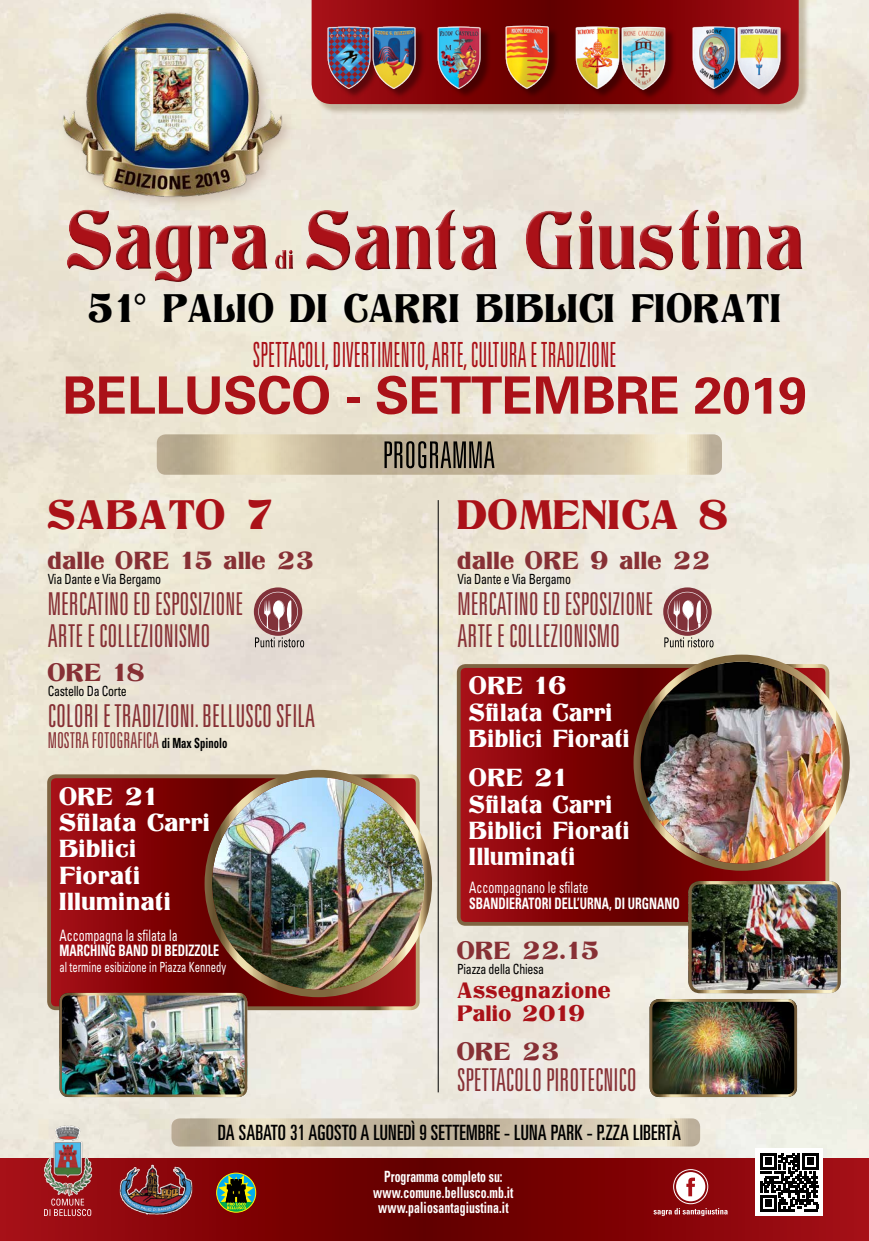
<style>
.page{position:relative;width:869px;height:1241px;background:#fff}
.page>*{position:absolute;margin:0;border:0;box-sizing:border-box;transform-origin:0 0}
.t1{font:700 51.54px "Univers";letter-spacing:-.01em;color:#aa1118}
.t2{font:43.75px "Titania";color:#aa1118}
.t3{font:42.35px "Titania";color:#000;scale:.9 1}
.t4{font:300 ultra-condensed 34.65px "Univers";letter-spacing:.005em;color:#aa1118;scale:.77 1}
.t5{font:300 ultra-condensed 31.5px/31.5px "Univers";color:#873035;scale:.95 1}
.t6{font:26.25px/26.2px "Titania";color:#fff}
.t7{font:26.25px "Titania";color:#873035}
.t8{font:23.62px/23.6px "Titania";color:#aa1118}
.t9{font:300 ultra-condensed 21.88px "Univers";color:#873035;scale:.95 1}
.t10{font:ultra-condensed 21.09px "Univers";letter-spacing:.01em;color:#000;scale:.95 1}
.t11{font:700 condensed 15.75px "Univers";color:#fff;scale:.76 1}
.t12{font:condensed 15.75px "Univers";color:#fff;scale:.76 1}
.t13{font:700 condensed 15.49px/15.5px "Univers";letter-spacing:.01em;color:#fff;text-align:center;scale:.76 1}
.t14{font:condensed 14px "Univers";letter-spacing:-.02em;color:#000;scale:.85 1}
.t15{font:condensed 14px "Univers";color:#fff;scale:.76 1}
.s1{font-weight:700;font-stretch:condensed;font-size:14px;color:#000}
</style>
<div class="page">
<img style="left:0;top:0;width:868px;height:1158px">
<svg style="left:0;top:1158px;width:868px;height:82px;background:#7f0507"></svg>
<div style="left:216px;top:1172px;width:40px;height:40px;border:1px solid #fff200;border-radius:50%"></div>
<svg style="left:218px;top:1174px;width:36px;height:37px"></svg>
<img style="left:108px;top:1158px;width:95px;height:68px">
<img style="left:42px;top:1122px;width:52px;height:85px">
<svg style="left:44px;top:1198px;width:47px;height:17px"></svg>
<svg style="left:653px;top:1207px;width:74px;height:8px"></svg>
<div style="left:673px;top:1168px;width:34px;height:35px;border:1px solid #fff;border-radius:50%"></div>
<svg style="left:675px;top:1171px;width:30px;height:30px"></svg>
<svg style="left:686px;top:1177px;width:8px;height:18px"></svg>
<svg style="left:171px;top:1118px;width:528px;height:28px;background:#cec3ab"></svg>
<div style="left:755px;top:1148px;width:67px;height:67px;background:#fff"></div>
<svg style="left:760px;top:1153px;width:57px;height:55px"></svg>
<hr style="left:759px;top:1208px;width:17px;height:3px;background:#000">
<hr style="left:778px;top:1208px;width:16px;height:3px;background:#000">
<hr style="left:803px;top:1208px;width:14px;height:3px;background:#000">
<div style="left:313px;top:0;width:496px;height:115px;background:#796844;opacity:.38"></div>
<svg style="left:311px;top:0;width:487px;height:104px;background:#85080b"></svg>
<div style="left:328px;top:28px;width:98px;height:71px;background:#000;opacity:.4"></div>
<img style="left:320px;top:19px;width:45px;height:77px">
<img style="left:365px;top:19px;width:58px;height:77px">
<div style="left:577px;top:28px;width:99px;height:72px;background:#000;opacity:.4"></div>
<img style="left:568px;top:19px;width:58px;height:77px">
<img style="left:616px;top:22px;width:54px;height:74px">
<div style="left:439px;top:28px;width:52px;height:71px;background:#000;opacity:.4"></div>
<img style="left:430px;top:19px;width:57px;height:77px">
<div style="left:693px;top:28px;width:98px;height:71px;background:#000;opacity:.4"></div>
<img style="left:684px;top:19px;width:46px;height:77px">
<img style="left:730px;top:19px;width:57px;height:77px">
<div style="left:506px;top:27px;width:53px;height:72px;background:#5e0000"></div>
<img style="left:498px;top:22px;width:58px;height:79px">
<svg style="left:157px;top:434px;width:564px;height:40px;background:#cfc3a7"></svg>
<svg style="left:384px;top:441px;width:110px;height:27px;background:#6c6455"></svg>
<svg style="left:461px;top:666px;width:366px;height:254px;background:#830a0b"></svg>
<div style="left:456px;top:664px;width:372px;height:261px;border:4px solid #fff;border-radius:7px"></div>
<svg style="left:49px;top:779px;width:368px;height:229px;background:#890f10"></svg>
<div style="left:47px;top:774px;width:372px;height:235px;border:4px solid #fff;border-radius:7px"></div>
<div style="left:66px;top:208px;width:737px;height:75px;background:#000;opacity:.47"></div>
<div style="left:58px;top:7px;width:239px;height:205px;background:#eee9dc"></div>
<img style="left:54px;top:0;width:236px;height:210px">
<div style="left:132px;top:49px;width:88px;height:106px;background:#7a4f3d;opacity:.37"></div>
<img style="left:131px;top:46px;width:82px;height:105px">
<img style="left:212px;top:777px;width:212px;height:212px;border-radius:106px">
<div style="left:204px;top:769px;width:228px;height:228px;border:7px solid #fff;border-radius:50%"></div>
<img style="left:59px;top:992px;width:188px;height:104px">
<div style="left:59px;top:992px;width:188px;height:104px;border:3px solid #fff;border-radius:8px"></div>
<img style="left:688px;top:880px;width:152px;height:113px">
<div style="left:688px;top:880px;width:152px;height:113px;border:3px solid #fff;border-radius:10px"></div>
<img style="left:640px;top:661px;width:202px;height:202px;border-radius:101px">
<div style="left:633px;top:654px;width:216px;height:216px;border:7px solid #fff;border-radius:50%"></div>
<img style="left:649px;top:998px;width:147px;height:98px">
<div style="left:649px;top:998px;width:147px;height:98px;border:3px solid #fff;border-radius:8px"></div>
<hr style="left:437px;top:500px;width:1px;height:592px;background:#000">
<svg style="left:255px;top:637px;width:49px;height:10px"></svg>
<div style="left:254px;top:587px;width:48px;height:48px;background:#81323a;border-radius:50%"></div>
<svg style="left:258px;top:591px;width:40px;height:40px"></svg>
<svg style="left:664px;top:637px;width:49px;height:10px"></svg>
<div style="left:663px;top:587px;width:48px;height:48px;background:#81323a;border-radius:50%"></div>
<svg style="left:667px;top:591px;width:40px;height:40px"></svg>
<h3 class="t3" style="left:86px;top:283px;width:774px">51° PALIO DI CARRI BIBLICI FIORATI</h3>
<p class="t4" style="left:253px;top:336px;width:21px">SPETTACOL</p>
<p class="t4" style="left:321px;top:336px;width:54px">I, DIVERTIMENTO</p>
<p class="t4" style="left:425px;top:336px;width:170px">, ARTE, CULTURA E TRADIZIONE</p>
<h1 class="t1" style="left:62px;top:362px;width:746px">BELLUSCO - SETTEMBRE 2019</h1>
<h2 class="t2" style="left:48px;top:489px;width:229px">SABATO 7</h2>
<h2 class="t2" style="left:457px;top:489px;width:273px">DOMENICA 8</h2>
<p class="t7" style="left:457px;top:544px;width:254px">dalle ore 9 alle 22</p>
<p class="t14" style="left:457px;top:569px;width:135px">Via Dante e Via Bergamo</p>
<p class="t5" style="left:457px;top:587px;width:207px">MERCATINO ED ESPOSIZIONE<br>ARTE E COLLEZIONISMO</p>
<p class="t7" style="left:48px;top:544px;width:268px">dalle ore 15 alle 23</p>
<p class="t14" style="left:48px;top:569px;width:135px">Via Dante e Via Bergamo</p>
<p class="t5" style="left:48px;top:587px;width:207px">MERCATINO ED ESPOSIZIONE<br>ARTE E COLLEZIONISMO</p>
<p class="t7" style="left:48px;top:656px;width:99px">ore 18</p>
<p class="t14" style="left:48px;top:681px;width:94px">Castello Da Corte</p>
<p class="t5" style="left:48px;top:699px;width:283px">COLORI E TRADIZIONI. BELLUSCO SFILA</p>
<p class="t9" style="left:48px;top:728px;width:190px">MOSTRA FOTOGRAFICA <span class="s1">di Max Spinolo</span></p>
<p class="t6" style="left:469px;top:672px;width:162px">ore 16<br>Sfilata Carri<br>Biblici Fiorati</p>
<p class="t6" style="left:469px;top:763px;width:162px">ore 21<br>Sfilata Carri<br>Biblici Fiorati<br>Illuminati</p>
<p class="t12" style="left:469px;top:877px;width:158px">Accompagnano le sfilate</p>
<p class="t11" style="left:469px;top:893px;width:278px">sbandieratori dell’Urna, di Urgnano</p>
<p class="t7" style="left:457px;top:935px;width:144px">ore 22.15</p>
<p class="t14" style="left:457px;top:960px;width:104px">Piazza della Chiesa</p>
<p class="t8" style="left:457px;top:977px;width:155px">Assegnazione<br>Palio 2019</p>
<p class="t7" style="left:457px;top:1035px;width:104px">ore 23</p>
<p class="t5" style="left:457px;top:1063px;width:190px">SPETTACOLO PIROTECNICO</p>
<p class="t6" style="left:59px;top:782px;width:153px">ore 21<br>Sfilata Carri<br>Biblici<br>Fiorati<br>Illuminati</p>
<p class="t12" style="left:59px;top:924px;width:157px">Accompagna la sfilata la</p>
<p class="t11" style="left:59px;top:940px;width:211px">marching band di Bedizzole</p>
<p class="t15" style="left:59px;top:957px;width:221px">al termine esibizione in Piazza Kennedy</p>
<p class="t10" style="left:218px;top:1120px;width:123px">DA SABATO 31 AGOSTO</p>
<p class="t10" style="left:360px;top:1120px;width:83px">A LUNEDÌ 9 SETTE</p>
<p class="t10" style="left:466px;top:1120px;width:60px">MBRE - LUNA</p>
<p class="t10" style="left:550px;top:1120px;width:139px">PARK - P.ZZA LIBERTÀ</p>
<p class="t13" style="left:373px;top:1168px;width:186px">Programma completo su: www.comune.bellusco.mb.it www.paliosantagiustina.it</p>
</div>
